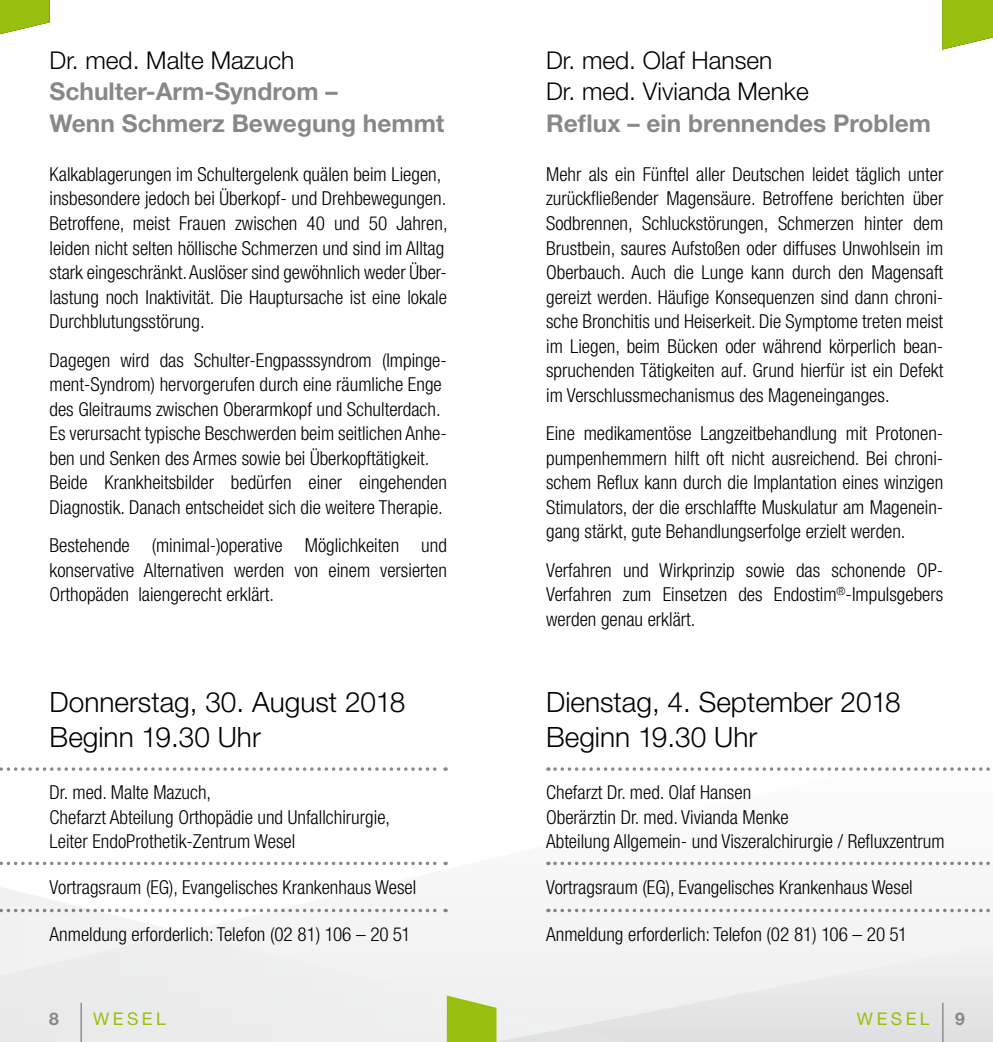
<style>
.page{position:relative;width:993px;height:1042px;background:#fff}
.page>*{position:absolute;margin:0;border:0;box-sizing:border-box;transform-origin:0 0}
.t1{font:300 28px/35px "Helvetica Neue";color:#000}
.t2{font:700 24.5px/31.5px "Helvetica Neue";color:#87888a}
.t3{font:300 24.5px/31.5px "Helvetica Neue";color:#000}
.t4{font:300 condensed 19.25px/24.5px "Helvetica Neue";color:#000;text-align:justify}
.t5{font:17.5px "Helvetica Neue";letter-spacing:.2em;color:#97bf0d}
.t6{font:700 17.5px "Helvetica Neue";color:#87888a}
</style>
<div class="page">
<svg style="left:0;top:887px;width:992px;height:155px"></svg>
<svg style="left:422px;top:941px;width:570px;height:101px"></svg>
<svg style="left:942px;top:0;width:50px;height:50px;background:#a2c52a"></svg>
<svg style="left:0;top:0;width:50px;height:34px"></svg>
<hr style="left:941px;top:1003px;width:2px;height:39px;background:#87888a">
<hr style="left:80px;top:1003px;width:2px;height:39px;background:#87888a">
<svg style="left:0;top:767px;width:446px;height:4px"></svg>
<svg style="left:0;top:861px;width:446px;height:4px"></svg>
<svg style="left:0;top:909px;width:446px;height:3px"></svg>
<svg style="left:554px;top:767px;width:436px;height:4px"></svg>
<svg style="left:554px;top:861px;width:436px;height:4px"></svg>
<svg style="left:554px;top:909px;width:438px;height:3px"></svg>
<svg style="left:446px;top:995px;width:50px;height:47px;background:#a4c630"></svg>
<p class="t3" style="left:50px;top:44px;width:246px">Dr. med. Malte Mazuch</p>
<p class="t2" style="left:50px;top:75px;width:396px">Schulter-Arm-Syndrom –<br>Wenn Schmerz Bewegung hemmt</p>
<p class="t4" style="left:50px;top:162px;width:399px;text-align:left">Kalkablagerungen im Schultergelenk quälen beim Liegen, insbesondere jedoch bei Überkopf- und Drehbewegungen.<br>Betroffene, meist Frauen zwischen 40 und 50 Jahren, leiden nicht selten höllische Schmerzen und sind im Alltag stark eingeschränkt. Auslöser sind gewöhnlich weder Über&shy;lastung noch Inaktivität. Die Hauptursache ist eine lokale Durchblutungsstörung.</p>
<p class="t4" style="left:50px;top:347px;width:399px;text-align:left">Dagegen wird das Schulter-Engpasssyndrom (Impinge&shy;ment-Syndrom) hervorgerufen durch eine räumliche Enge des Gleitraums zwischen Oberarmkopf und Schulterdach.<br>Es verursacht typische Beschwerden beim seitlichen Anhe&shy;ben und Senken des Armes sowie bei Überkopftätigkeit.<br>Beide Krankheitsbilder bedürfen einer eingehenden Diagnostik. Danach entscheidet sich die weitere Therapie.</p>
<p class="t4" style="left:50px;top:533px;width:399px">Bestehende (minimal-)operative Möglichkeiten und konservative Alternativen werden von einem versierten Orthopäden laiengerecht erklärt.</p>
<h1 class="t1" style="left:50px;top:684px;width:357px">Donnerstag, 30. August 2018<br>Beginn 19.30 Uhr</h1>
<p class="t4" style="left:50px;top:780px;width:342px;text-align:left">Dr. med. Malte Mazuch,<br>Chefarzt Abteilung Orthopädie und Unfallchirurgie,<br>Leiter EndoProthetik-Zentrum Wesel</p>
<p class="t4" style="left:50px;top:874px;width:368px">Vortragsraum (EG), Evangelisches Krankenhaus Wesel</p>
<p class="t4" style="left:50px;top:921px;width:362px">Anmeldung erforderlich: Telefon (02 81) 106 – 20 51</p>
<p class="t3" style="left:546px;top:44px;width:264px">Dr. med. Olaf Hansen<br>Dr. med. Vivianda Menke</p>
<p class="t2" style="left:546px;top:107px;width:386px">Reflux – ein brennendes Problem</p>
<p class="t4" style="left:546px;top:162px;width:398px">Mehr als ein Fünftel aller Deutschen leidet täglich unter zurückfließender Magensäure. Betroffene berichten über Sodbrennen, Schluckstörungen, Schmerzen hinter dem Brustbein, saures Aufstoßen oder diffuses Unwohlsein im Oberbauch. Auch die Lunge kann durch den Magensaft gereizt werden. Häufige Konsequenzen sind dann chroni&shy;sche Bronchitis und Heiserkeit. Die Symptome treten meist im Liegen, beim Bücken oder während körperlich bean&shy;spruchenden Tätigkeiten auf. Grund hierfür ist ein Defekt im Verschlussmechanismus des Mageneinganges.</p>
<p class="t4" style="left:546px;top:421px;width:398px">Eine medikamentöse Langzeitbehandlung mit Protonen&shy;pumpenhemmern hilft oft nicht ausreichend. Bei chroni&shy;schem Reflux kann durch die Implantation eines winzigen Stimulators, der die erschlaffte Muskulatur am Magenein&shy;gang stärkt, gute Behandlungserfolge erzielt werden.</p>
<p class="t4" style="left:546px;top:557px;width:398px">Verfahren und Wirkprinzip sowie das schonende OP-Verfahren zum Einsetzen des Endostim<sup>®</sup>-Impulsgebers werden genau erklärt.</p>
<h1 class="t1" style="left:546px;top:684px;width:356px">Dienstag, 4. September 2018<br>Beginn 19.30 Uhr</h1>
<p class="t4" style="left:546px;top:780px;width:400px;text-align:left">Chefarzt Dr. med. Olaf Hansen<br>Oberärztin Dr. med. Vivianda Menke<br>Abteilung Allgemein- und Viszeralchirurgie / Refluxzentrum</p>
<p class="t4" style="left:546px;top:874px;width:368px">Vortragsraum (EG), Evangelisches Krankenhaus Wesel</p>
<p class="t4" style="left:546px;top:921px;width:362px">Anmeldung erforderlich: Telefon (02 81) 106 – 20 51</p>
<p class="t6" style="left:49px;top:1007px;width:11px">8</p>
<p class="t5" style="left:93px;top:1008px;width:74px">WESEL</p>
<p class="t5" style="left:856px;top:1008px;width:74px">WESEL</p>
<p class="t6" style="left:954px;top:1007px;width:11px">9</p>
</div>
